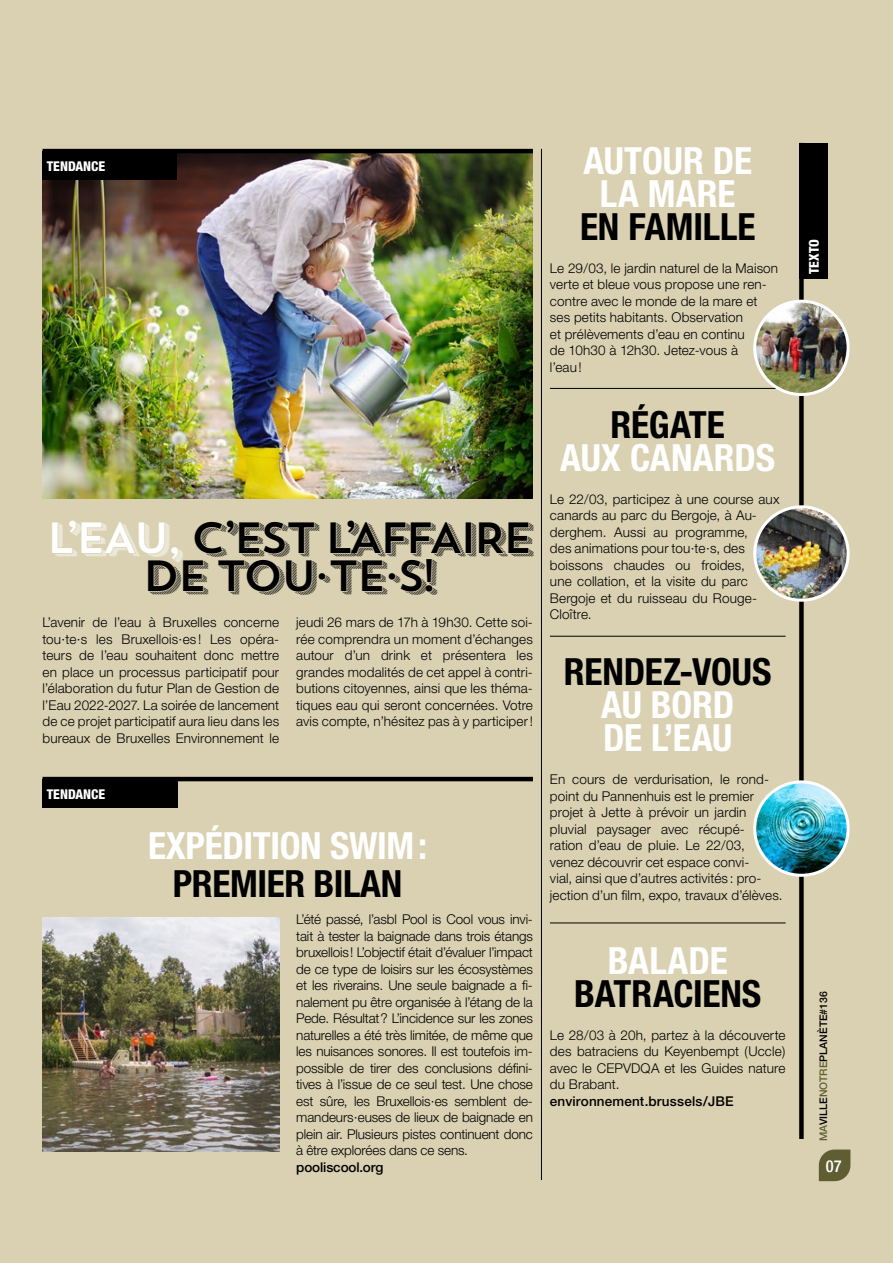
<style>
.page{position:relative;width:893px;height:1263px;background:#dad1b2}
.page>*{position:absolute;margin:0;border:0;box-sizing:border-box;transform-origin:0 0}
.t1{font:43.5px/37.5px "Trend Sans Four";letter-spacing:-.14em;color:#000;text-align:center}
.t2{font:700 condensed 37.5px/33px "Helvetica Neue";letter-spacing:-.01em;color:#fff;text-align:center}
.t3{font:700 condensed 37.5px "Helvetica Neue";letter-spacing:-.01em;color:#000}
.t4{font:500 condensed 16.5px "Helvetica Neue";color:#fff}
.t5{font:300 13.5px/16.5px "Helvetica Neue";letter-spacing:.01em;color:#000;text-align:justify}
.t6{font:500 13.5px "Helvetica Neue";letter-spacing:.01em;color:#000}
.t7{font:800 condensed 13.5px "Helvetica Neue";color:#fff}
.t8{font:500 13.5px "Helvetica Neue";letter-spacing:-.01em;color:#000}
.t9{font:500 10.5px "Helvetica Neue";color:#000}
.s1{color:#fff}
.s2{color:#5f5e32}
</style>
<div class="page">
<hr style="left:541px;top:149px;width:1px;height:1031px;background:#000">
<div style="left:799px;top:143px;width:28px;height:135px;background:#000"></div>
<hr style="left:550px;top:388px;width:236px;height:1px;background:#000">
<hr style="left:550px;top:636px;width:236px;height:1px;background:#000">
<hr style="left:550px;top:922px;width:236px;height:1px;background:#000">
<svg style="left:819px;top:1149px;width:31px;height:32px"></svg>
<div style="left:799px;top:143px;width:5px;height:996px;background:#000"></div>
<img style="left:755px;top:301px;width:91px;height:93px">
<div style="left:753px;top:300px;width:97px;height:96px;border:3px solid #fff;border-radius:50%"></div>
<img style="left:755px;top:507px;width:93px;height:93px;border-radius:47px">
<div style="left:753px;top:505px;width:97px;height:97px;border:3px solid #fff;border-radius:50%"></div>
<img style="left:755px;top:782px;width:93px;height:93px;border-radius:47px">
<div style="left:753px;top:780px;width:97px;height:97px;border:3px solid #fff;border-radius:50%"></div>
<img style="left:43px;top:153px;width:490px;height:346px">
<div style="left:43px;top:779px;width:135px;height:28px;background:#000"></div>
<hr style="left:43px;top:777px;width:490px;height:4px;background:#000">
<div style="left:43px;top:151px;width:134px;height:28px;background:#000"></div>
<hr style="left:43px;top:149px;width:490px;height:4px;background:#000">
<img style="left:43px;top:917px;width:236px;height:234px">
<p class="t7" style="left:47px;top:157px;width:60px">TENDANCE</p>
<h1 class="t1" style="left:45px;top:520px;width:491px"><span class="s1">L’EAU,</span> C’EST L’AFFAIRE<br>DE TOU·TE·S!</h1>
<p class="t5" style="left:43px;top:614px;width:238px">L’avenir de l’eau à Bruxelles concerne tou·te·s les Bruxellois·es ! Les opéra&shy;teurs de l’eau souhaitent donc mettre en place un processus participatif pour l’élaboration du futur Plan de Gestion de l’Eau 2022-2027. La soirée de lancement de ce projet participatif aura lieu dans les bureaux de Bruxelles Environnement le</p>
<p class="t5" style="left:296px;top:614px;width:238px">jeudi 26 mars de 17h à 19h30. Cette soi&shy;rée comprendra un moment d’échanges autour d’un drink et présentera les grandes modalités de cet appel à contri&shy;butions citoyennes, ainsi que les théma&shy;tiques eau qui seront concernées. Votre avis compte, n’hésitez pas à y participer!</p>
<p class="t7" style="left:47px;top:785px;width:60px">TENDANCE</p>
<h2 class="t2" style="left:148px;top:829px;width:280px">EXPÉDITION SWIM:</h2>
<h2 class="t3" style="left:173px;top:861px;width:231px">PREMIER BILAN</h2>
<p class="t5" style="left:296px;top:911px;width:238px">L’été passé, l’asbl Pool is Cool vous invi&shy;tait à tester la baignade dans trois étangs bruxellois! L’objectif était d’évaluer l’impact de ce type de loisirs sur les écosystèmes et les riverains. Une seule baignade a fi&shy;nalement pu être organisée à l’étang de la Pede. Résultat? L’incidence sur les zones naturelles a été très limitée, de même que les nuisances sonores. Il est toutefois im&shy;possible de tirer des conclusions défini&shy;tives à l’issue de ce seul test. Une chose est sûre, les Bruxellois·es semblent de&shy;mandeurs·euses de lieux de baignade en plein air. Plusieurs pistes continuent donc à être explorées dans ce sens.</p>
<p class="t8" style="left:296px;top:1159px;width:89px">pooliscool.org</p>
<h2 class="t2" style="left:583px;top:143px;width:170px">AUTOUR DE<br>LA MARE</h2>
<h2 class="t3" style="left:580px;top:204px;width:177px">EN FAMILLE</h2>
<p class="t5" style="left:550px;top:259px;width:230px;text-align:left">Le 29/03, le jardin naturel de la Maison verte et bleue vous propose une ren&shy;contre avec le monde de la mare et ses petits habitants. Observation<br>et prélèvements d’eau en continu<br>de 10h30 à 12h30. Jetez-vous à<br>l’eau!</p>
<h2 class="t3" style="left:611px;top:402px;width:116px">RÉGATE</h2>
<h2 class="t2" style="left:560px;top:440px;width:216px">AUX CANARDS</h2>
<p class="t5" style="left:550px;top:490px;width:231px;text-align:left">Le 22/03, participez à une course aux canards au parc du Bergoje, à Au&shy;derghem. Aussi au programme,<br>des animations pour tou·te·s, des boissons chaudes ou froides,<br>une collation, et la visite du parc<br>Bergoje et du ruisseau du Rouge-<br>Cloître.</p>
<h2 class="t3" style="left:564px;top:649px;width:209px">RENDEZ-VOUS</h2>
<h2 class="t2" style="left:601px;top:688px;width:134px;text-align:left">AU BORD<br>DE L’EAU</h2>
<p class="t5" style="left:550px;top:771px;width:234px;text-align:left">En cours de verdurisation, le rond&shy;point du Pannenhuis est le premier projet à Jette à prévoir un jardin pluvial paysager avec récupé-<br>ration d’eau de pluie. Le 22/03,<br>venez découvrir cet espace convi-<br>vial, ainsi que d’autres activités : pro&shy;jection d’un fi lm, expo, travaux d’élèves.</p>
<h2 class="t2" style="left:608px;top:944px;width:122px">BALADE</h2>
<h2 class="t3" style="left:574px;top:971px;width:189px">BATRACIENS</h2>
<p class="t5" style="left:550px;top:1026px;width:237px">Le 28/03 à 20h, partez à la découverte des batraciens du Keyenbempt (Uccle) avec le CEPVDQA et les Guides nature du Brabant.</p>
<p class="t6" style="left:550px;top:1093px;width:185px">environnement.brussels/JBE</p>
<p class="t7" style="left:806px;top:274px;width:36px;rotate:-90deg">TEXTO</p>
<p class="t9" style="left:817px;top:1141px;width:151px;rotate:-90deg"><span class="s2">MA</span>VILLE<span class="s2">NOTRE</span>PLANÈTE#136</p>
<p class="t4" style="left:826px;top:1156px;width:17px">07</p>
</div>
